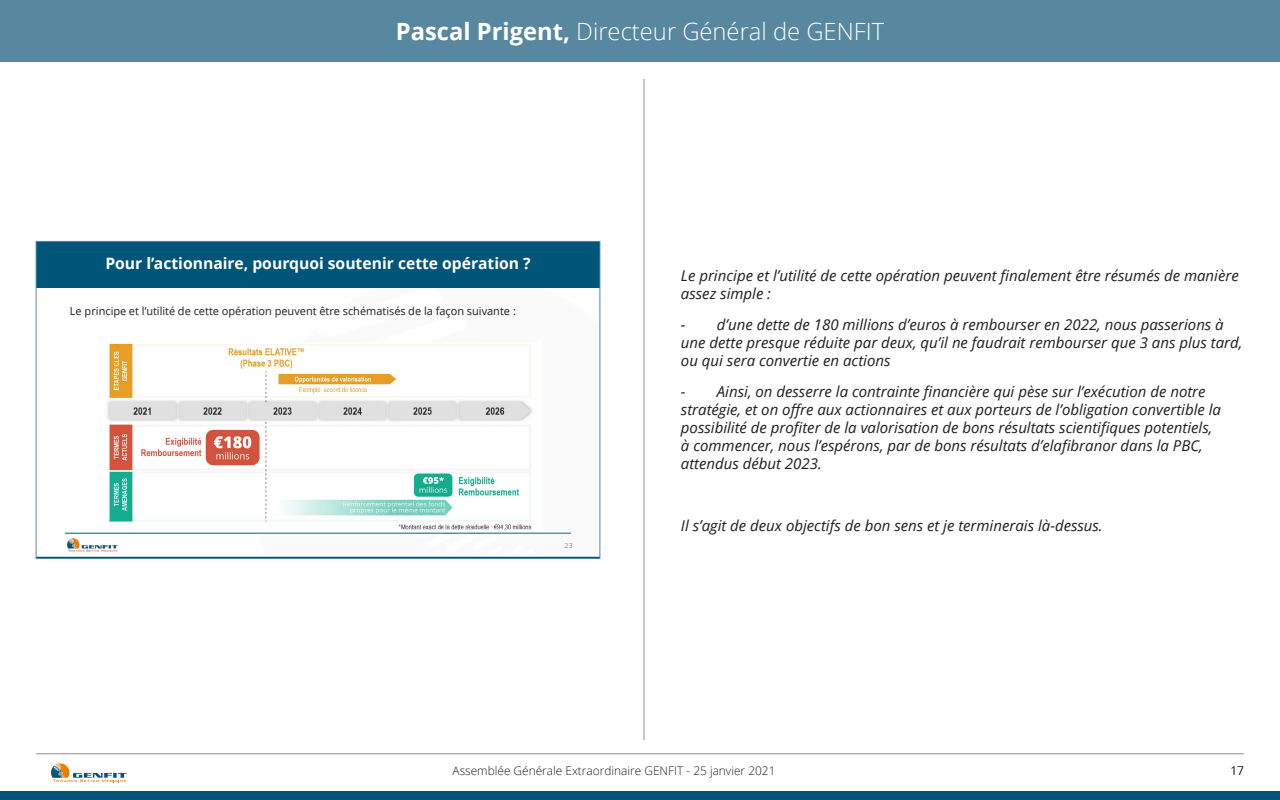
<style>
.page{position:relative;width:1280px;height:800px;background:#fff}
.page>*{position:absolute;margin:0;border:0;box-sizing:border-box;transform-origin:0 0}
.t1{font:300 23.8px "Open Sans";color:#fff}
.t2{font:700 15.7px "Open Sans";color:#fff}
.t3{font:italic 15px/18px "Open Sans";color:#1e1e1e}
.t4{font:300 11.9px "Open Sans";color:#1e1e1e}
.t5{font:11px "Open Sans";color:#1e1e1e}
.t6{font:7px "Open Sans";color:#8b8b8b}
.s1{font-weight:700}
</style>
<div class="page">
<svg style="left:51px;top:763px;width:76px;height:19px"></svg>
<div style="left:0;top:0;width:1280px;height:62px;background:#57889f"></div>
<div style="left:0;top:791px;width:1280px;height:9px;background:#005578"></div>
<hr style="left:36px;top:754px;width:1208px;height:1px;background:#1a1a1a">
<hr style="left:644px;top:79px;width:1px;height:661px;background:#1a1a1a">
<hr style="left:65px;top:533px;width:506px;height:1px;background:#005578">
<img style="left:58px;top:533px;width:69px;height:24px">
<img style="left:251px;top:530px;width:347px;height:27px">
<div style="left:36px;top:241px;width:564px;height:47px;background:#005578"></div>
<img style="left:107px;top:343px;width:425px;height:187px">
<h1 class="t1" style="left:396px;top:15px;width:490px"><span class="s1">Pascal Prigent,</span> Directeur Général de GENFIT</h1>
<p class="t2" style="left:105px;top:253px;width:427px">Pour l’actionnaire, pourquoi soutenir cette opération ?</p>
<p class="t5" style="left:70px;top:304px;width:448px">Le principe et l’utilité de cette opération peuvent être schématisés de la façon suivante :</p>
<p class="t6" style="left:565px;top:541px;width:10px">23</p>
<p class="t3" style="left:681px;top:266px;width:559px">Le principe et l’utilité de cette opération peuvent finalement être résumés de manière assez simple :</p>
<p class="t3" style="left:681px;top:315px;width:563px">- d’une dette de 180 millions d’euros à rembourser en 2022, nous passerions à une dette presque réduite par deux, qu’il ne faudrait rembourser que 3 ans plus tard, ou qui sera convertie en actions</p>
<p class="t3" style="left:681px;top:382px;width:542px">- Ainsi, on desserre la contrainte financière qui pèse sur l’exécution de notre stratégie, et on offre aux actionnaires et aux porteurs de l’obligation convertible la possibilité de profiter de la valorisation de bons résultats scientifiques potentiels, à commencer, nous l’espérons, par de bons résultats d’elafibranor dans la PBC, attendus début 2023.</p>
<p class="t3" style="left:681px;top:516px;width:423px">Il s’agit de deux objectifs de bon sens et je terminerais là-dessus.</p>
<p class="t4" style="left:453px;top:763px;width:324px">Assemblée Générale Extraordinaire GENFIT - 25 janvier 2021</p>
<p class="t4" style="left:1230px;top:763px;width:15px">17</p>
</div>
